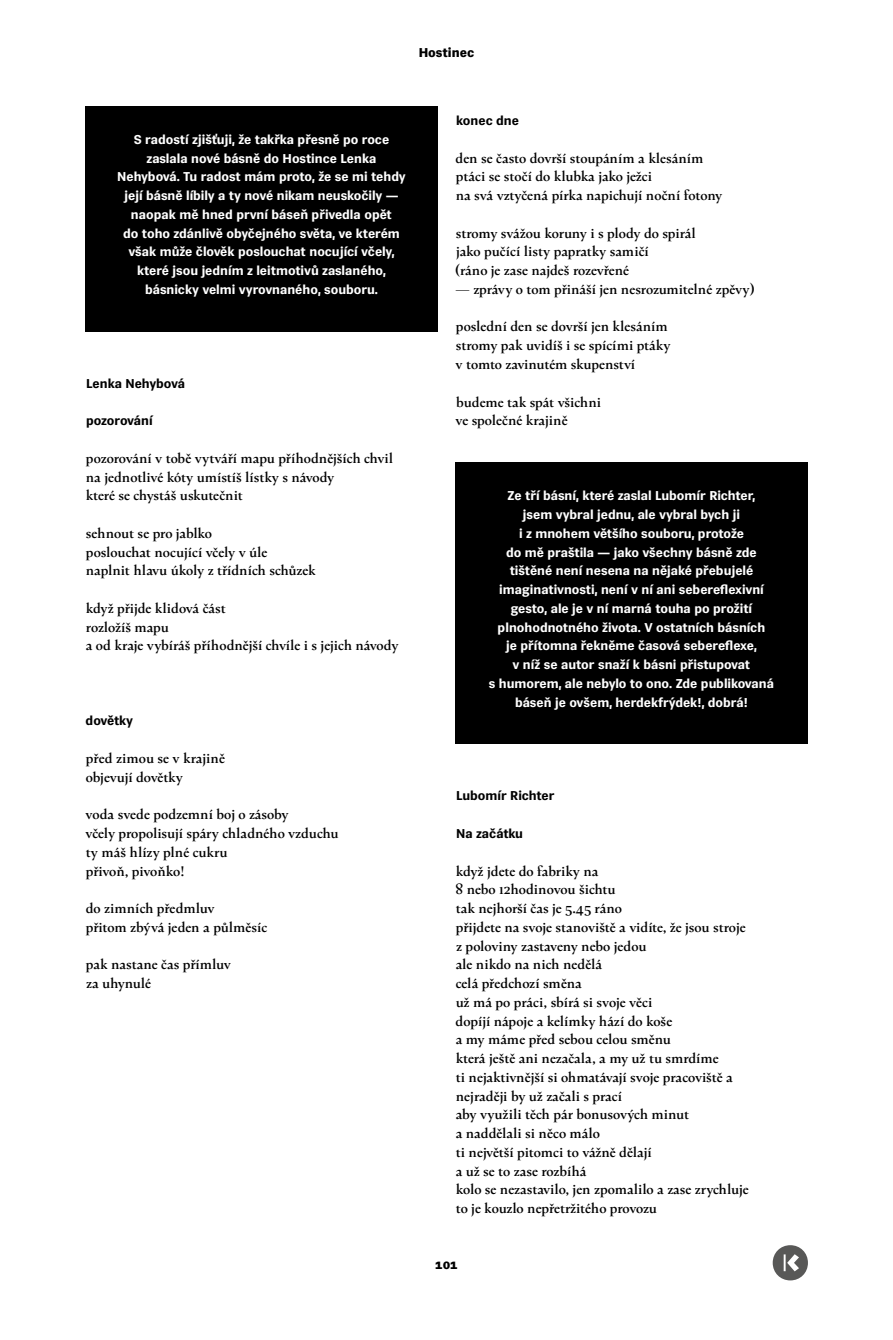
<style>
.page{position:relative;width:893px;height:1340px;background:#fff}
.page>*{position:absolute;margin:0;border:0;box-sizing:border-box;transform-origin:0 0}
.basen{font:500 15px "Kunda Book Premium";letter-spacing:-.005em;color:#000}
.boxik{font:700 12.75px/18.8px "Vegan Sans Premium";color:#fff;text-align:center}
.nadpis-basne{font:700 12.75px "Vegan Sans Premium";letter-spacing:-.01em;color:#000}
.t1{font:900 12.75px "Vegan Sans Premium";color:#000}
</style>
<div class="page">
<div style="left:85px;top:106px;width:353px;height:225px;background:#000"></div>
<div style="left:455px;top:463px;width:353px;height:281px;background:#000"></div>
<svg style="left:773px;top:1245px;width:35px;height:35px"></svg>
<p class="t1" style="left:419px;top:45px;width:57px">Hostinec</p>
<p class="boxik" style="left:117px;top:130px;width:290px">S radostí zjišťuji, že takřka přesně po roce zaslala nové básně do Hostince Lenka Nehybová. Tu radost mám proto, že se mi tehdy její básně líbily a ty nové nikam neuskočily — naopak mě hned první báseň přivedla opět<br>do toho zdánlivě obyčejného světa, ve kterém však může člověk poslouchat nocující včely, které jsou jedním z leitmotivů zaslaného, básnicky velmi vyrovnaného, souboru.</p>
<p class="nadpis-basne" style="left:86px;top:376px;width:100px">Lenka Nehybová</p>
<p class="nadpis-basne" style="left:86px;top:413px;width:68px">pozorování</p>
<p class="basen" style="left:86px;top:449px;width:309px">pozorování v tobě vytváří mapu příhodnějších chvil</p>
<p class="basen" style="left:86px;top:468px;width:250px">na jednotlivé kóty umístíš lístky s návody</p>
<p class="basen" style="left:86px;top:487px;width:159px">které se chystáš uskutečnit</p>
<p class="basen" style="left:86px;top:524px;width:128px">sehnout se pro jablko</p>
<p class="basen" style="left:86px;top:543px;width:183px">poslouchat nocující včely v úle</p>
<p class="basen" style="left:86px;top:562px;width:231px">naplnit hlavu úkoly z třídních schůzek</p>
<p class="basen" style="left:86px;top:599px;width:142px">když přijde klidová část</p>
<p class="basen" style="left:86px;top:618px;width:85px">rozložíš mapu</p>
<p class="basen" style="left:86px;top:637px;width:314px">a od kraje vybíráš příhodnější chvíle i s jejich návody</p>
<p class="nadpis-basne" style="left:86px;top:713px;width:49px">dovětky</p>
<p class="basen" style="left:86px;top:749px;width:140px">před zimou se v krajině</p>
<p class="basen" style="left:86px;top:768px;width:99px">objevují dovětky</p>
<p class="basen" style="left:86px;top:805px;width:205px">voda svede podzemní boj o zásoby</p>
<p class="basen" style="left:86px;top:824px;width:255px">včely propolisují spáry chladného vzduchu</p>
<p class="basen" style="left:86px;top:843px;width:143px">ty máš hlízy plné cukru</p>
<p class="basen" style="left:86px;top:862px;width:100px">přivoň, pivoňko!</p>
<p class="basen" style="left:86px;top:899px;width:131px">do zimních předmluv</p>
<p class="basen" style="left:86px;top:918px;width:183px">přitom zbývá jeden a půlměsíc</p>
<p class="basen" style="left:86px;top:955px;width:147px">pak nastane čas přímluv</p>
<p class="basen" style="left:86px;top:974px;width:66px">za uhynulé</p>
<p class="nadpis-basne" style="left:456px;top:113px;width:64px">konec dne</p>
<p class="basen" style="left:456px;top:149px;width:249px">den se často dovrší stoupáním a klesáním</p>
<p class="basen" style="left:456px;top:168px;width:198px">ptáci se stočí do klubka jako ježci</p>
<p class="basen" style="left:456px;top:187px;width:268px">na svá vztyčená pírka napichují noční fotony</p>
<p class="basen" style="left:456px;top:224px;width:241px">stromy svážou koruny i s plody do spirál</p>
<p class="basen" style="left:456px;top:243px;width:194px">jako pučící listy papratky samičí</p>
<p class="basen" style="left:455px;top:262px;width:176px">(ráno je zase najdeš rozevřené</p>
<p class="basen" style="left:455px;top:280px;width:301px">— zprávy o tom přináší jen nesrozumitelné zpěvy)</p>
<p class="basen" style="left:456px;top:318px;width:213px">poslední den se dovrší jen klesáním</p>
<p class="basen" style="left:456px;top:337px;width:216px">stromy pak uvidíš i se spícími ptáky</p>
<p class="basen" style="left:456px;top:355px;width:181px">v tomto zavinutém skupenství</p>
<p class="basen" style="left:456px;top:393px;width:147px">budeme tak spát všichni</p>
<p class="basen" style="left:456px;top:412px;width:114px">ve společné krajině</p>
<p class="boxik" style="left:489px;top:486px;width:287px">Ze tří básní, které zaslal Lubomír Richter,<br>jsem vybral jednu, ale vybral bych ji<br>i z mnohem většího souboru, protože<br>do mě praštila — jako všechny básně zde tištěné není nesena na nějaké přebujelé imaginativnosti, není v ní ani sebereflexivní gesto, ale je v ní marná touha po prožití plnohodnotného života. V ostatních básních<br>je přítomna řekněme časová sebereflexe,<br>v níž se autor snaží k básni přistupovat<br>s humorem, ale nebylo to ono. Zde publikovaná báseň je ovšem, herdekfrýdek!, dobrá!</p>
<p class="nadpis-basne" style="left:456px;top:788px;width:100px">Lubomír Richter</p>
<p class="nadpis-basne" style="left:456px;top:826px;width:68px">Na začátku</p>
<p class="basen" style="left:456px;top:862px;width:144px">když jdete do fabriky na</p>
<p class="basen" style="left:455px;top:880px;width:162px">8 nebo 12hodinovou šichtu</p>
<p class="basen" style="left:456px;top:899px;width:168px">tak nejhorší čas je 5.45 ráno</p>
<p class="basen" style="left:456px;top:918px;width:291px">přijdete na svoje stanoviště a vidíte, že jsou stroje</p>
<p class="basen" style="left:456px;top:937px;width:192px">z poloviny zastaveny nebo jedou</p>
<p class="basen" style="left:456px;top:955px;width:148px">ale nikdo na nich nedělá</p>
<p class="basen" style="left:456px;top:974px;width:128px">celá předchozí směna</p>
<p class="basen" style="left:456px;top:993px;width:198px">už má po práci, sbírá si svoje věci</p>
<p class="basen" style="left:456px;top:1012px;width:218px">dopíjí nápoje a kelímky hází do koše</p>
<p class="basen" style="left:456px;top:1030px;width:217px">a my máme před sebou celou směnu</p>
<p class="basen" style="left:456px;top:1049px;width:265px">která ještě ani nezačala, a my už tu smrdíme</p>
<p class="basen" style="left:456px;top:1068px;width:279px">ti nejaktivnější si ohmatávají svoje pracoviště a</p>
<p class="basen" style="left:456px;top:1087px;width:168px">nejraději by už začali s prací</p>
<p class="basen" style="left:456px;top:1105px;width:235px">aby využili těch pár bonusových minut</p>
<p class="basen" style="left:456px;top:1124px;width:146px">a naddělali si něco málo</p>
<p class="basen" style="left:456px;top:1143px;width:197px">ti největší pitomci to vážně dělají</p>
<p class="basen" style="left:456px;top:1162px;width:132px">a už se to zase rozbíhá</p>
<p class="basen" style="left:456px;top:1180px;width:294px">kolo se nezastavilo, jen zpomalilo a zase zrychluje</p>
<p class="basen" style="left:456px;top:1199px;width:203px">to je kouzlo nepřetržitého provozu</p>
<p class="t1" style="left:435px;top:1256px;width:24px">101</p>
</div>
